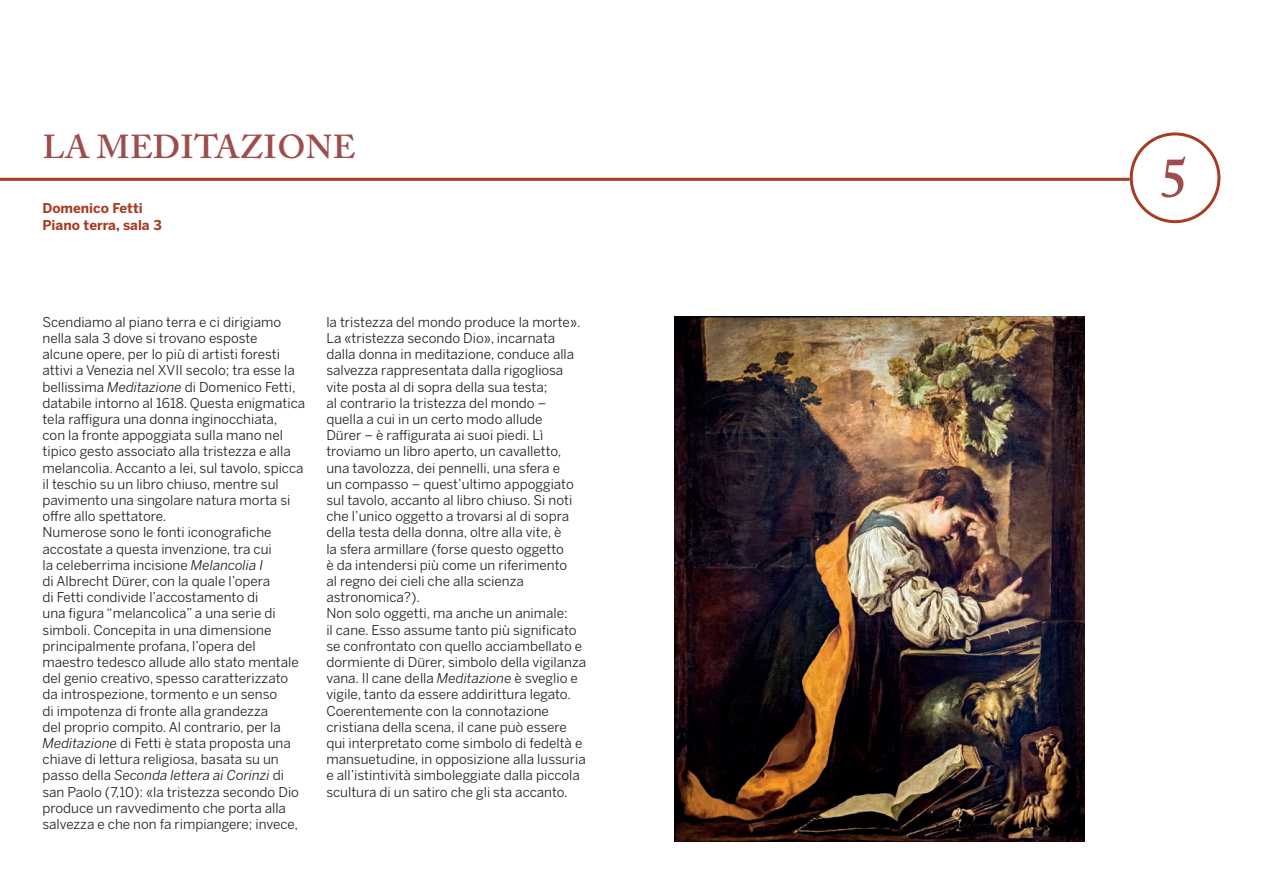
<style>
.page{position:relative;width:1263px;height:893px;background:#fff}
.page>*{position:absolute;margin:0;border:0;box-sizing:border-box;transform-origin:0 0}
.t1{font:600 55.5px "Adobe Caslon Pro";color:#9c4d4c}
.t2{font:600 33px "Adobe Caslon Pro";letter-spacing:.015em;color:#9c4d4c}
.t3{font:13.5px/16.2px "Benton Sans";color:#231f20}
.t4{font:700 13.5px/16.2px "Benton Sans";color:#a63c23}
.s1{font-style:italic}
</style>
<div class="page">
<div style="left:1130px;top:132px;width:90px;height:91px;border:3px solid #a63c23;border-radius:50%"></div>
<hr style="left:0;top:178px;width:1130px;height:3px;background:#a63c23">
<img style="left:674px;top:316px;width:411px;height:526px">
<h2 class="t2" style="left:43px;top:127px;width:314px">LA MEDITAZIONE</h2>
<p class="t4" style="left:43px;top:200px;width:121px">Domenico Fetti<br>Piano terra, sala 3</p>
<p class="t3" style="left:43px;top:314px;width:264px">Scendiamo al piano terra e ci dirigiamo nella sala 3 dove si trovano esposte<br>alcune opere, per lo più di artisti foresti attivi a Venezia nel XVII secolo; tra esse la bellissima <span class="s1">Meditazione</span> di Domenico Fetti, databile intorno al 1618. Questa enigmatica tela raffigura una donna inginocchiata,<br>con la fronte appoggiata sulla mano nel tipico gesto associato alla tristezza e alla melancolia. Accanto a lei, sul tavolo, spicca il teschio su un libro chiuso, mentre sul pavimento una singolare natura morta si offre allo spettatore.<br>Numerose sono le fonti iconografiche accostate a questa invenzione, tra cui<br>la celeberrima incisione <span class="s1">Melancolia I<br></span>di Albrecht Dürer, con la quale l’opera<br>di Fetti condivide l’accostamento di<br>una figura “melancolica” a una serie di simboli. Concepita in una dimensione principalmente profana, l’opera del maestro tedesco allude allo stato mentale del genio creativo, spesso caratterizzato da introspezione, tormento e un senso<br>di impotenza di fronte alla grandezza<br>del proprio compito. Al contrario, per la <span class="s1">Meditazione</span> di Fetti è stata proposta una chiave di lettura religiosa, basata su un passo della <span class="s1">Seconda lettera ai Corinzi</span> di san Paolo (7,10): «la tristezza secondo Dio produce un ravvedimento che porta alla salvezza e che non fa rimpiangere; invece,</p>
<p class="t3" style="left:326px;top:314px;width:261px">la tristezza del mondo produce la morte».<br>La «tristezza secondo Dio», incarnata dalla donna in meditazione, conduce alla salvezza rappresentata dalla rigogliosa vite posta al di sopra della sua testa;<br>al contrario la tristezza del mondo – quella a cui in un certo modo allude<br>Dürer – è raffigurata ai suoi piedi. Lì troviamo un libro aperto, un cavalletto, una tavolozza, dei pennelli, una sfera e<br>un compasso – quest’ultimo appoggiato sul tavolo, accanto al libro chiuso. Si noti che l’unico oggetto a trovarsi al di sopra della testa della donna, oltre alla vite, è<br>la sfera armillare (forse questo oggetto<br>è da intendersi più come un riferimento<br>al regno dei cieli che alla scienza astronomica?).<br>Non solo oggetti, ma anche un animale:<br>il cane. Esso assume tanto più significato se confrontato con quello acciambellato e dormiente di Dürer, simbolo della vigilanza vana. Il cane della <span class="s1">Meditazione</span> è sveglio e vigile, tanto da essere addirittura legato.<br>Coerentemente con la connotazione cristiana della scena, il cane può essere qui interpretato come simbolo di fedeltà e mansuetudine, in opposizione alla lussuria e all’istintività simboleggiate dalla piccola scultura di un satiro che gli sta accanto.</p>
<h1 class="t1" style="left:1160px;top:145px;width:29px">5</h1>
</div>
